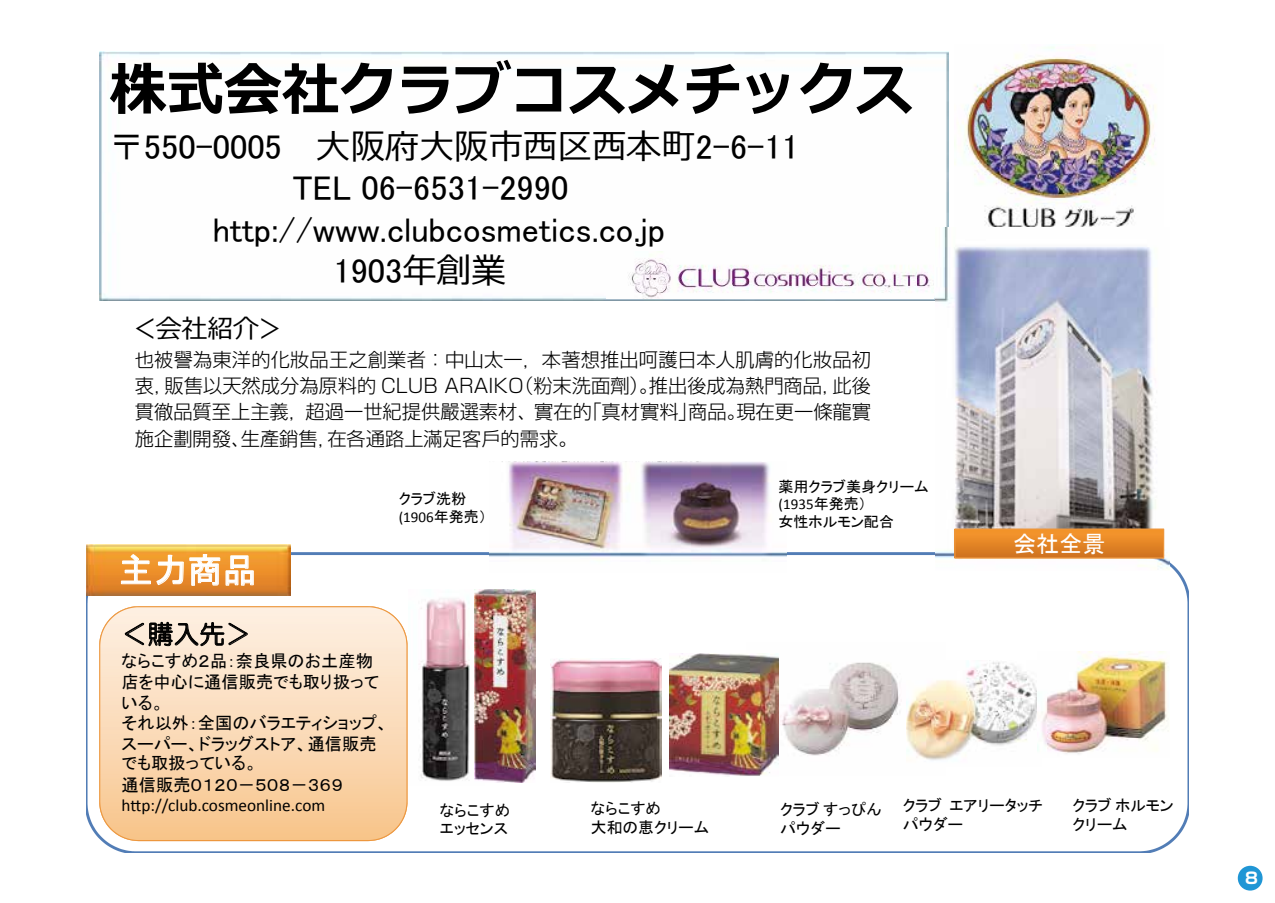
<style>
.page{position:relative;width:1275px;height:903px;background:#fff}
.page>*{position:absolute;margin:0;border:0;box-sizing:border-box;transform-origin:0 0}
.t1{font:700 57.4px "Meiryo";color:#000}
.t2{font:34.48px "MS P Gothic";color:#000}
.t3{font:34.48px "MS P Gothic";color:#fff}
.t4{font:25.9px "Meiryo";color:#000}
.t5{font:25.9px "HG Maru Gothic MPRO";color:#000}
.t6{font:22.93px "MS P Gothic";color:#fff}
.t7{font:300 19.25px/26.2px "Shin Go Pro";color:#000;text-align:justify}
.t8{font:17.32px/20.5px "MS P Gothic";color:#000}
.t9{font:17.32px "Calibri";color:#000}
.t10{font:15.75px/18.9px "MS P Gothic";color:#000}
.t11{font:700 15.75px "Shin Go Pro";color:#fff}
.t12{font:15.05px "MS P Gothic";color:#000}
.t13{font:15.05px "Calibri";color:#000}
.s1{font-family:"Meiryo"}
.s2{font-family:"MS P Gothic"}
</style>
<div class="page">
<img style="left:99px;top:52px;width:849px;height:249px">
<svg style="left:86px;top:552px;width:1103px;height:301px"></svg>
<img style="left:86px;top:545px;width:204px;height:50px">
<svg style="left:121px;top:554px;width:133px;height:32px;background:#f0a95a"></svg>
<img style="left:962px;top:47px;width:194px;height:180px">
<img style="left:936px;top:227px;width:233px;height:343px">
<svg style="left:954px;top:529px;width:210px;height:29px;background:#e38527"></svg>
<img style="left:747px;top:642px;width:199px;height:133px">
<img style="left:906px;top:660px;width:135px;height:106px">
<img style="left:1037px;top:651px;width:132px;height:106px">
<img style="left:606px;top:251px;width:328px;height:47px">
<img style="left:490px;top:461px;width:296px;height:112px">
<svg style="left:99px;top:606px;width:308px;height:235px;background:#fad9b6"></svg>
<svg style="left:124px;top:597px;width:124px;height:49px"></svg>
<img style="left:409px;top:589px;width:75px;height:196px">
<img style="left:551px;top:658px;width:111px;height:124px">
<img style="left:669px;top:654px;width:109px;height:123px">
<img style="left:474px;top:589px;width:61px;height:193px">
<div style="left:1238px;top:866px;width:24px;height:24px;background:#2096d5;border-radius:50%"></div>
<h1 class="t1" style="left:109px;top:49px;width:805px">株式会社クラブコスメチックス</h1>
<h2 class="t2" style="left:109px;top:129px;width:691px"><span class="s1">〒</span>550-0005 <span class="s1">大阪府大阪市西区西本町</span>2-6-11</h2>
<h2 class="t2" style="left:292px;top:171px;width:278px">TEL 06-6531-2990</h2>
<h2 class="t2" style="left:213px;top:212px;width:454px">http://www.clubcosmetics.co.jp</h2>
<h2 class="t2" style="left:333px;top:253px;width:174px">1903<span class="s1">年創業</span></h2>
<h3 class="t4" style="left:130px;top:310px;width:156px">＜会社紹介＞</h3>
<p class="t7" style="left:135px;top:344px;width:738px">也被譽為東洋的化妝品王之創業者：中山太一，本著想推出呵護日本人肌膚的化妝品初衷，販售以天然成分為原料的 CLUB ARAIKO（粉末洗面劑）。推出後成為熱門商品，此後貫徹品質至上主義，超過一世紀提供嚴選素材、實在的「真材實料」商品。現在更一條龍實施企劃開發、生產銷售，在各通路上滿足客戶的需求。</p>
<h2 class="t3" style="left:119px;top:553px;width:140px">主力商品</h2>
<h3 class="t5" style="left:122px;top:621px;width:131px">＜購入先＞</h3>
<p class="t8" style="left:122px;top:651px;width:268px">ならこすめ２品：奈良県のお土産物店を中心に通信販売でも取り扱っている。<br>それ以外：全国のバラエティショップ、スーパー、ドラッグストア、通信販売でも取扱っている。</p>
<p class="t8" style="left:122px;top:775px;width:223px">通信販売０１２０－５０８－３６９</p>
<p class="t9" style="left:122px;top:793px;width:205px">http://club.cosmeonline.com</p>
<p class="t12" style="left:399px;top:491px;width:69px">クラブ洗粉</p>
<p class="t13" style="left:399px;top:506px;width:89px">(1906<span class="s2">年発売）</span></p>
<p class="t12" style="left:778px;top:479px;width:152px">薬用クラブ美身クリーム</p>
<p class="t13" style="left:778px;top:493px;width:89px">(1935<span class="s2">年発売）</span></p>
<p class="t12" style="left:778px;top:514px;width:117px">女性ホルモン配合</p>
<p class="t6" style="left:1013px;top:532px;width:93px">会社全景</p>
<p class="t10" style="left:440px;top:801px;width:72px;line-height:17.7px">ならこすめエッセンス</p>
<p class="t10" style="left:591px;top:799px;width:120px">ならこすめ<br>大和の恵クリーム</p>
<p class="t10" style="left:780px;top:799px;width:103px">クラブすっぴんパウダー</p>
<p class="t10" style="left:903px;top:795px;width:141px">クラブエアリータッチパウダー</p>
<p class="t10" style="left:1072px;top:796px;width:103px">クラブホルモンクリーム</p>
<p class="t11" style="left:1245px;top:865px;width:14px">8</p>
</div>
